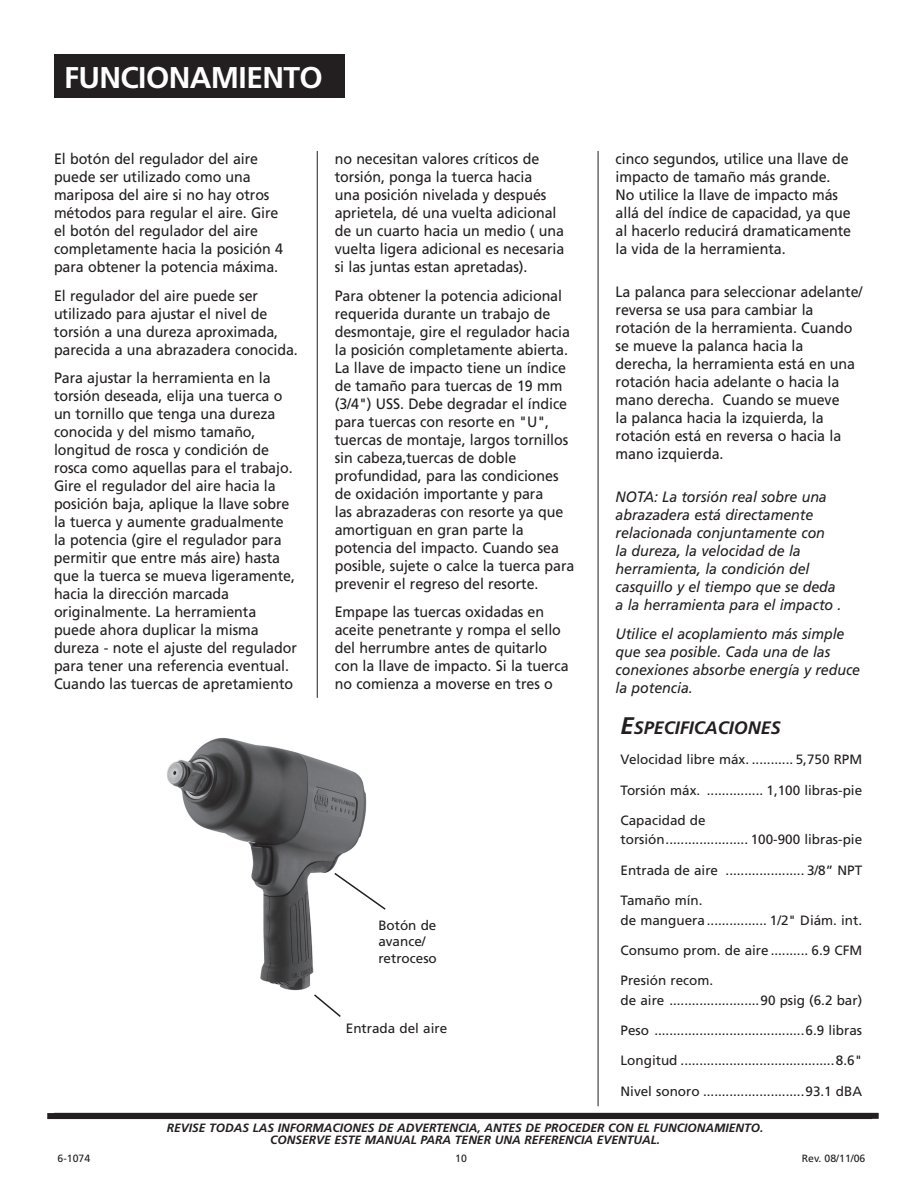
<style>
.page{position:relative;width:918px;height:1188px;background:#fff}
.page>*{position:absolute;margin:0;border:0;box-sizing:border-box;transform-origin:0 0}
.t1{font:700 30px "Frutiger LT Std";letter-spacing:-.02em;color:#fff}
.t2{font:italic 700 18px "Frutiger LT Std";color:#231f20}
.t3{font:15px/18px "Frutiger LT Std";letter-spacing:-.005em;color:#231f20;scale:.95 1}
.t4{font:italic 15px/18px "Frutiger LT Std";letter-spacing:-.005em;color:#231f20;scale:.95 1}
.t5{font:13.5px/19.5px "Frutiger LT Std";color:#231f20}
.t6{font:italic 700 12px "Frutiger LT Std";color:#231f20}
.t7{font:10.5px "Frutiger LT Std";color:#231f20}
.s1{font-size:24px}
</style>
<div class="page">
<img style="left:167px;top:737px;width:200px;height:254px">
<div style="left:47px;top:1113px;width:825px;height:6px;background:#231f20"></div>
<div style="left:54px;top:54px;width:290px;height:43px;background:#231f20"></div>
<hr style="left:317px;top:151px;width:1px;height:547px;background:#231f20">
<hr style="left:598px;top:151px;width:1px;height:955px;background:#231f20">
<svg style="left:333px;top:871px;width:53px;height:40px"></svg>
<svg style="left:314px;top:994px;width:27px;height:23px"></svg>
<p class="t1" style="left:64px;top:60px;width:260px">FUNCIONAMIENTO</p>
<p class="t3" style="left:54px;top:150px;width:243px">El botón del regulador del aire puede ser utilizado como una mariposa del aire si no hay otros métodos para regular el aire. Gire el botón del regulador del aire completamente hacia la posición 4 para obtener la potencia máxima.</p>
<p class="t3" style="left:54px;top:286px;width:258px">El regulador del aire puede ser utilizado para ajustar el nivel de torsión a una dureza aproximada, parecida a una abrazadera conocida.</p>
<p class="t3" style="left:54px;top:369px;width:257px">Para ajustar la herramienta en la torsión deseada, elija una tuerca o un tornillo que tenga una dureza conocida y del mismo tamaño, longitud de rosca y condición de rosca como aquellas para el trabajo.<br>Gire el regulador del aire hacia la posición baja, aplique la llave sobre la tuerca y aumente gradualmente la potencia (gire el regulador para permitir que entre más aire) hasta que la tuerca se mueva ligeramente, hacia la dirección marcada originalmente. La herramienta puede ahora duplicar la misma dureza - note el ajuste del regulador para tener una referencia eventual.<br>Cuando las tuercas de apretamiento</p>
<p class="t3" style="left:335px;top:150px;width:243px">no necesitan valores críticos de torsión, ponga la tuerca hacia<br>una posición nivelada y después aprietela, dé una vuelta adicional de un cuarto hacia un medio ( una vuelta ligera adicional es necesaria si las juntas estan apretadas).</p>
<p class="t3" style="left:335px;top:286px;width:254px">Para obtener la potencia adicional requerida durante un trabajo de desmontaje, gire el regulador hacia la posición completamente abierta.<br>La llave de impacto tiene un índice de tamaño para tuercas de 19 mm (3/4") USS. Debe degradar el índice para tuercas con resorte en "U", tuercas de montaje, largos tornillos sin cabeza,tuercas de doble profundidad, para las condiciones de oxidación importante y para<br>las abrazaderas con resorte ya que amortiguan en gran parte la potencia del impacto. Cuando sea posible, sujete o calce la tuerca para prevenir el regreso del resorte.</p>
<p class="t3" style="left:335px;top:603px;width:248px">Empape las tuercas oxidadas en aceite penetrante y rompa el sello del herrumbre antes de quitarlo con la llave de impacto. Si la tuerca no comienza a moverse en tres o</p>
<p class="t5" style="left:378px;top:917px;width:60px;line-height:16.2px">Botón de avance/ retroceso</p>
<p class="t5" style="left:346px;top:1018px;width:103px">Entrada del aire</p>
<p class="t3" style="left:616px;top:150px;width:250px">cinco segundos, utilice una llave de impacto de tamaño más grande.<br>No utilice la llave de impacto más allá del índice de capacidad, ya que al hacerlo reducirá dramaticamente la vida de la herramienta.</p>
<p class="t3" style="left:616px;top:283px;width:261px">La palanca para seleccionar adelante/ reversa se usa para cambiar la rotación de la herramienta. Cuando se mueve la palanca hacia la derecha, la herramienta está en una rotación hacia adelante o hacia la mano derecha. Cuando se mueve<br>la palanca hacia la izquierda, la rotación está en reversa o hacia la mano izquierda.</p>
<p class="t4" style="left:616px;top:488px;width:239px">NO TA: La torsión real sobre una abrazadera está directamente relacionada conjuntamente con<br>la dureza, la velocidad de la herramienta, la condición del casquillo y el tiempo que se deda a la herramienta para el impacto .</p>
<p class="t4" style="left:616px;top:625px;width:259px">Utilice el acoplamiento más simple que sea posible. Cada una de las conexiones absorbe energía y reduce la potencia.</p>
<p class="t2" style="left:621px;top:717px;width:162px"><span class="s1">E</span>SPECIFICACIONES</p>
<p class="t5" style="left:621px;top:750px;width:243px">Velocidad libre máx. ........... 5,750 RPM</p>
<p class="t5" style="left:621px;top:780px;width:243px">Torsión máx. ............... 1,100 libras-pie</p>
<p class="t5" style="left:621px;top:811px;width:243px">Capacidad de<br>torsión...................... 100-900 libras-pie</p>
<p class="t5" style="left:621px;top:860px;width:243px">Entrada de aire ..................... 3/8” NPT</p>
<p class="t5" style="left:621px;top:891px;width:243px">Tamaño mín.<br>de manguera ................ 1/2" Diám. int.</p>
<p class="t5" style="left:621px;top:940px;width:243px">Consumo prom. de aire .......... 6.9 CFM</p>
<p class="t5" style="left:621px;top:971px;width:243px">Presión recom.<br>de aire ........................90 psig (6.2 bar)</p>
<p class="t5" style="left:621px;top:1021px;width:243px">Peso ........................................6.9 libras</p>
<p class="t5" style="left:621px;top:1051px;width:243px">Longitud .........................................8.6"</p>
<p class="t5" style="left:621px;top:1081px;width:243px">Nivel sonoro ...........................93.1 dBA</p>
<p class="t6" style="left:167px;top:1121px;width:8px">REVISE</p>
<p class="t6" style="left:209px;top:1121px;width:16px">TODAS</p>
<p class="t6" style="left:253px;top:1121px;width:9px">LAS</p>
<p class="t6" style="left:278px;top:1121px;width:8px">INFOR</p>
<p class="t6" style="left:312px;top:1121px;width:20px">MACIONES</p>
<p class="t6" style="left:378px;top:1121px;width:28px">DE ADVER</p>
<p class="t6" style="left:436px;top:1121px;width:15px">TENCIA</p>
<p class="t6" style="left:478px;top:1121px;width:76px">, ANTESDE PROCEDER</p>
<p class="t6" style="left:608px;top:1121px;width:10px">CON</p>
<p class="t6" style="left:637px;top:1121px;width:25px">EL FUNCIONA</p>
<p class="t6" style="left:714px;top:1121px;width:51px">MIEN TO.</p>
<p class="t6" style="left:270px;top:1133px;width:9px">CONSERVE</p>
<p class="t6" style="left:334px;top:1133px;width:51px">ES TE MANUAL</p>
<p class="t6" style="left:420px;top:1133px;width:9px">PARA</p>
<p class="t6" style="left:455px;top:1133px;width:15px">TENER</p>
<p class="t6" style="left:495px;top:1133px;width:10px">UNA</p>
<p class="t6" style="left:524px;top:1133px;width:8px">REFERENCIA</p>
<p class="t6" style="left:597px;top:1133px;width:9px">EVEN</p>
<p class="t6" style="left:627px;top:1133px;width:16px">TUAL</p>
<p class="t6" style="left:657px;top:1133px;width:5px">.</p>
<p class="t7" style="left:58px;top:1152px;width:34px">6-1074</p>
<p class="t7" style="left:455px;top:1152px;width:13px">10</p>
<p class="t7" style="left:802px;top:1152px;width:65px">Rev. 08/11/06</p>
</div>
